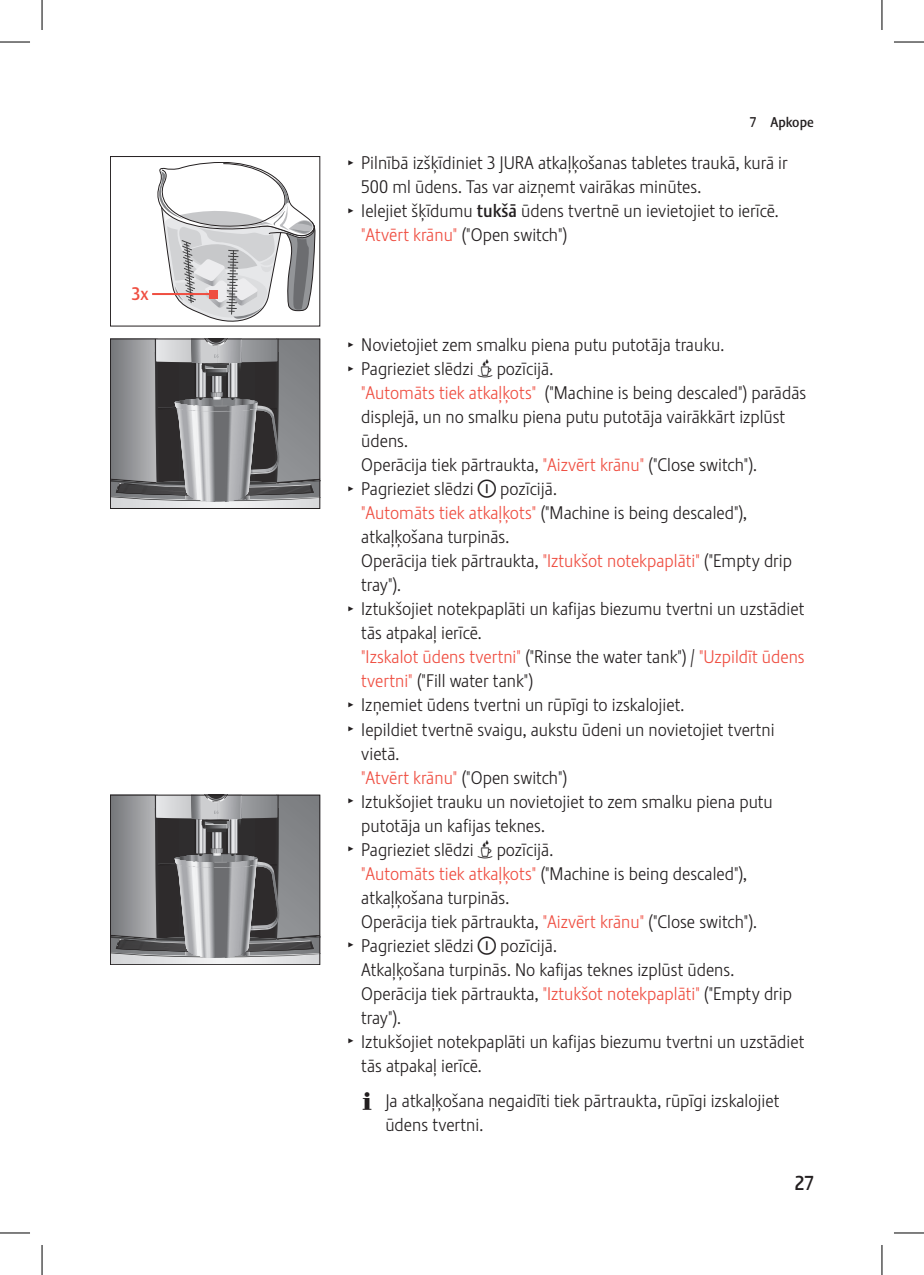
<style>
.page{position:relative;width:924px;height:1275px;background:#fff}
.page>*{position:absolute;margin:0;border:0;box-sizing:border-box;transform-origin:0 0}
.t1{font:20px "Stalemate Pro 2 J Medium";color:#231f20}
.t2{font:18px/24px "Stalemate Pro 2 J Light";color:#231f20}
.t3{font:18px "Stalemate Pro 2 J Light";color:#ef4e41}
.t4{font:18px "Stalemate Pro 2 J Medium";color:#ef4e41}
.t5{font:14px "Stalemate Pro 2 J Medium";color:#231f20}
.s1{font-family:"Jura Pict 2006";font-size:14px}
.s2{font-family:"Stalemate Pro 2 J Medium"}
.s3{color:#ef4e41}
.s4{font-family:"Jura Pict 2006"}
.s5{color:#231f20}
</style>
<div class="page">
<svg style="left:157px;top:162px;width:158px;height:159px"></svg>
<div style="left:110px;top:156px;width:210px;height:170px;border:1px solid #231f20"></div>
<hr style="left:152px;top:293px;width:62px;height:2px;background:#ef4e41">
<div style="left:210px;top:290px;width:8px;height:8px;background:#ef4e41"></div>
<svg style="left:112px;top:341px;width:206px;height:166px;background:#828284"></svg>
<div style="left:110px;top:339px;width:210px;height:170px;border:1px solid #231f20"></div>
<svg style="left:112px;top:797px;width:206px;height:166px;background:#828284"></svg>
<div style="left:110px;top:795px;width:210px;height:170px;border:1px solid #231f20"></div>
<hr style="left:0;top:42px;width:30px;height:1px;background:#000">
<hr style="left:893px;top:42px;width:30px;height:1px;background:#000">
<hr style="left:0;top:1232px;width:30px;height:1px;background:#000">
<hr style="left:893px;top:1232px;width:30px;height:1px;background:#000">
<hr style="left:42px;top:0;width:1px;height:30px;background:#000">
<hr style="left:42px;top:1245px;width:1px;height:30px;background:#000">
<hr style="left:881px;top:0;width:1px;height:30px;background:#000">
<hr style="left:881px;top:1245px;width:1px;height:30px;background:#000">
<p class="t4" style="left:132px;top:283px;width:18px">3x</p>
<p class="t5" style="left:749px;top:114px;width:65px">7 Apkope</p>
<p class="t2" style="left:348px;top:151px;width:440px"><span class="s1">T</span> Pilnībā izšķīdiniet 3 JURA atkaļķošanas tabletes traukā, kurā ir</p>
<p class="t2" style="left:361px;top:175px;width:339px">500 ml ūdens. Tas var aizņemt vairākas minūtes.</p>
<p class="t2" style="left:348px;top:199px;width:429px"><span class="s1">T</span> Ielejiet šķīdumu <span class="s2">tukšā</span> ūdens tvertnē un ievietojiet to ierīcē.</p>
<p class="t2" style="left:361px;top:223px;width:207px"><span class="s3">"Atvērt krānu"</span> ("Open switch")</p>
<p class="t2" style="left:348px;top:333px;width:375px"><span class="s1">T</span> Novietojiet zem smalku piena putu putotāja trauku.<br><span class="s1">T</span> Pagrieziet slēdzi <span class="s4">x</span> pozīcijā.</p>
<p class="t2" style="left:361px;top:381px;width:446px"><span class="s3">"Automāts tiek atkaļķots"</span> ("Machine is being descaled") parādās</p>
<p class="t2" style="left:361px;top:405px;width:425px">displejā, un no smalku piena putu putotāja vairākkārt izplūst</p>
<p class="t2" style="left:361px;top:429px;width:46px">ūdens.</p>
<p class="t2" style="left:361px;top:453px;width:395px">Operācija tiek pārtraukta, <span class="s3">"Aizvērt krānu"</span> ("Close switch").</p>
<p class="t2" style="left:348px;top:477px;width:208px"><span class="s1">T</span> Pagrieziet slēdzi <span class="s4">°</span> pozīcijā.</p>
<p class="t2" style="left:361px;top:501px;width:387px"><span class="s3">"Automāts tiek atkaļķots"</span> ("Machine is being descaled"),</p>
<p class="t2" style="left:361px;top:525px;width:148px">atkaļķošana turpinās.</p>
<p class="t2" style="left:361px;top:549px;width:432px">Operācija tiek pārtraukta, <span class="s3">"Iztukšot notekpaplāti"</span> ("Empty drip</p>
<p class="t2" style="left:361px;top:573px;width:39px">tray").</p>
<p class="t2" style="left:348px;top:597px;width:457px"><span class="s1">T</span> Iztukšojiet notekpaplāti un kafijas biezumu tvertni un uzstādiet</p>
<p class="t2" style="left:361px;top:621px;width:120px">tās atpakaļ ierīcē.</p>
<p class="t3" style="left:361px;top:646px;width:445px">"Izskalot ūdens tvertni" <span class="s5">("Rinse the water tank") /</span> "Uzpildīt ūdens</p>
<p class="t2" style="left:361px;top:669px;width:173px"><span class="s3">tvertni"</span> ("Fill water tank")</p>
<p class="t2" style="left:348px;top:693px;width:335px"><span class="s1">T</span> Izņemiet ūdens tvertni un rūpīgi to izskalojiet.</p>
<p class="t2" style="left:348px;top:717px;width:427px"><span class="s1">T</span> Iepildiet tvertnē svaigu, aukstu ūdeni un novietojiet tvertni</p>
<p class="t2" style="left:361px;top:741px;width:38px">vietā.</p>
<p class="t2" style="left:361px;top:765px;width:207px"><span class="s3">"Atvērt krānu"</span> ("Open switch")</p>
<p class="t2" style="left:348px;top:789px;width:425px"><span class="s1">T</span> Iztukšojiet trauku un novietojiet to zem smalku piena putu</p>
<p class="t2" style="left:361px;top:813px;width:183px">putotāja un kafijas teknes.</p>
<p class="t2" style="left:348px;top:837px;width:204px"><span class="s1">T</span> Pagrieziet slēdzi <span class="s4">x</span> pozīcijā.</p>
<p class="t2" style="left:361px;top:861px;width:387px"><span class="s3">"Automāts tiek atkaļķots"</span> ("Machine is being descaled"),</p>
<p class="t2" style="left:361px;top:885px;width:148px">atkaļķošana turpinās.</p>
<p class="t2" style="left:361px;top:909px;width:395px">Operācija tiek pārtraukta, <span class="s3">"Aizvērt krānu"</span> ("Close switch").</p>
<p class="t2" style="left:348px;top:933px;width:208px"><span class="s1">T</span> Pagrieziet slēdzi <span class="s4">°</span> pozīcijā.</p>
<p class="t2" style="left:361px;top:957px;width:372px">Atkaļķošana turpinās. No kafijas teknes izplūst ūdens.</p>
<p class="t2" style="left:361px;top:981px;width:432px">Operācija tiek pārtraukta, <span class="s3">"Iztukšot notekpaplāti"</span> ("Empty drip</p>
<p class="t2" style="left:361px;top:1005px;width:39px">tray").</p>
<p class="t2" style="left:348px;top:1029px;width:457px"><span class="s1">T</span> Iztukšojiet notekpaplāti un kafijas biezumu tvertni un uzstādiet</p>
<p class="t2" style="left:361px;top:1053px;width:120px">tās atpakaļ ierīcē.</p>
<p class="t2" style="left:385px;top:1088px;width:395px;text-indent:-23px"><span class="s4">E</span> Ja atkaļķošana negaidīti tiek pārtraukta, rūpīgi izskalojiet ūdens tvertni.</p>
<p class="t1" style="left:794px;top:1171px;width:20px">27</p>
</div>
